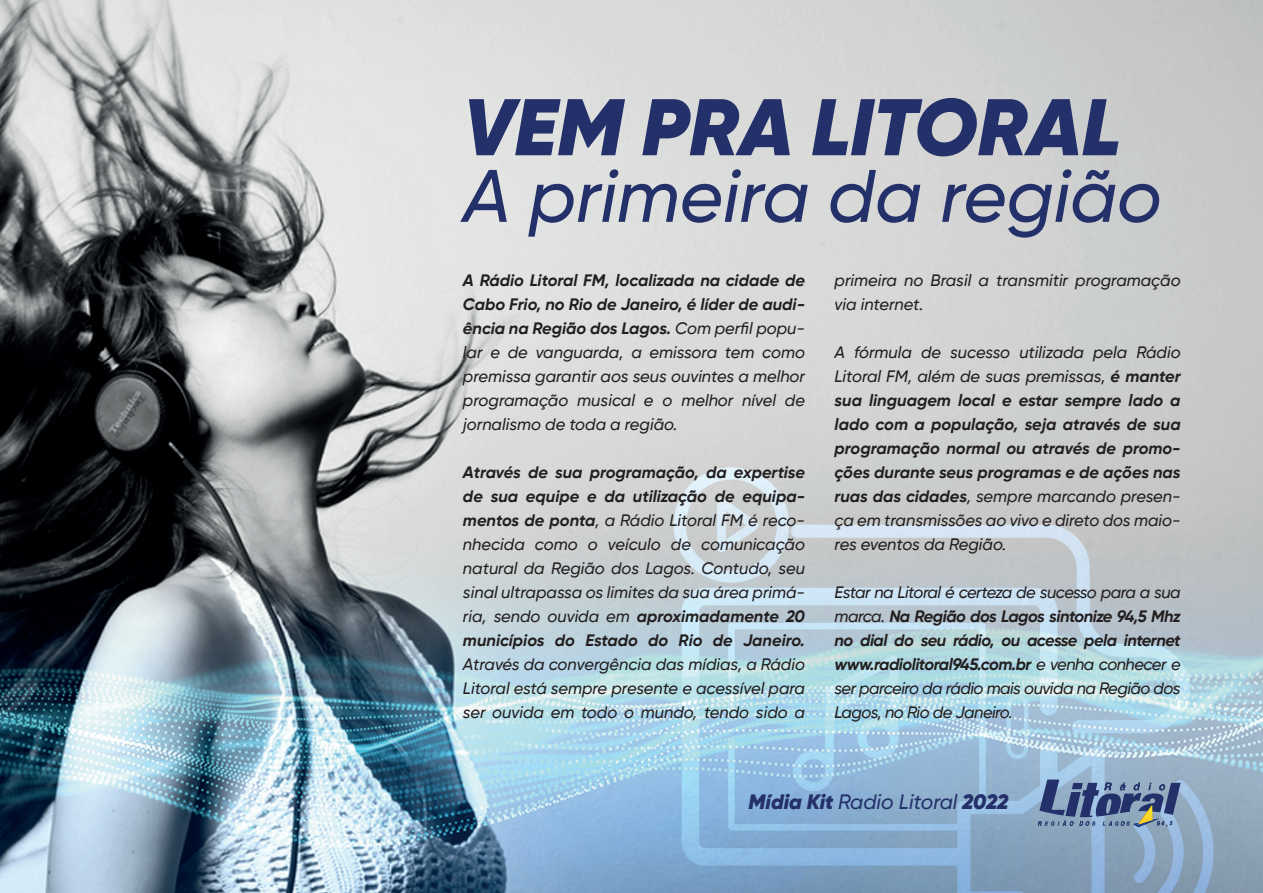
<style>
.page{position:relative;width:1263px;height:893px;background:#fff}
.page>*{position:absolute;margin:0;border:0;box-sizing:border-box;transform-origin:0 0}
.t1{font:italic 900 80.1px "Gilroy";color:#243069}
.t2{font:italic 500 74.1px "Gilroy";color:#243069}
.t3{font:italic 900 20.7px "Gilroy";color:#243069}
.t4{font:italic 500 16.5px/24px "Gilroy";color:#231f20;text-align:justify}
.t5{font:italic 700 16.5px/24px "Gilroy";color:#231f20;text-align:justify}
.s1{font-weight:700}
.s2{font-weight:500}
</style>
<div class="page">
<img style="left:0;top:0;width:1263px;height:893px">
<svg style="left:1038px;top:779px;width:142px;height:48px;background:#6a7ea0"></svg>
<h1 class="t1" style="left:463px;top:76px;width:659px">VEM PRA LITORAL</h1>
<h2 class="t2" style="left:463px;top:150px;width:700px">A primeira da região</h2>
<p class="t4" style="left:463px;top:268px;width:344px"><span class="s1">A Rádio Litoral FM, localizada na cidade de Cabo Frio, no Rio de Janeiro, é líder de audi&shy;ência na Região dos Lagos.</span> Com perfil popu&shy;lar e de vanguarda, a emissora tem como premissa garantir aos seus ouvintes a melhor programação musical e o melhor nível de jornalismo de toda a região.</p>
<p class="t4" style="left:463px;top:460px;width:344px"><span class="s1">Através de sua programação, da expertise de sua equipe e da utilização de equipa&shy;mentos de ponta</span>, a Rádio Litoral FM é reco&shy;nhecida como o veículo de comunicação natural da Região dos Lagos. Contudo, seu sinal ultrapassa os limites da sua área primá&shy;ria, sendo ouvida em <span class="s1">aproximadamente 20 municípios do Estado do Rio de Janeiro.</span></p>
<p class="t4" style="left:463px;top:652px;width:344px">Através da convergência das mídias, a Rádio Litoral está sempre presente e acessível para ser ouvida em todo o mundo, tendo sido a</p>
<p class="t4" style="left:834px;top:268px;width:348px">primeira no Brasil a transmitir programação via internet.</p>
<p class="t5" style="left:834px;top:340px;width:348px"><span class="s2">A fórmula de sucesso utilizada pela Rádio Litoral FM, além de suas premissas,</span> é manter sua linguagem local e estar sempre lado a lado com a população, seja através de sua programação normal ou através de promo&shy;ções durante seus programas e de ações nas ruas das cidades<span class="s2">, sempre marcando presen&shy;ça em transmissões ao vivo e direto dos maio&shy;res eventos da Região.</span></p>
<p class="t4" style="left:834px;top:580px;width:348px">Estar na Litoral é certeza de sucesso para a sua marca. <span class="s1">Na Região dos Lagos sintonize 94,5 Mhz no dial do seu rádio, ou acesse pela internet www.radiolitoral945.com.br</span> e venha conhecer e ser parceiro da rádio mais ouvida na Região dos Lagos, no Rio de Janeiro.</p>
<p class="t3" style="left:748px;top:789px;width:261px">Mídia Kit <span class="s2">Radio Litoral</span> 2022</p>
</div>
